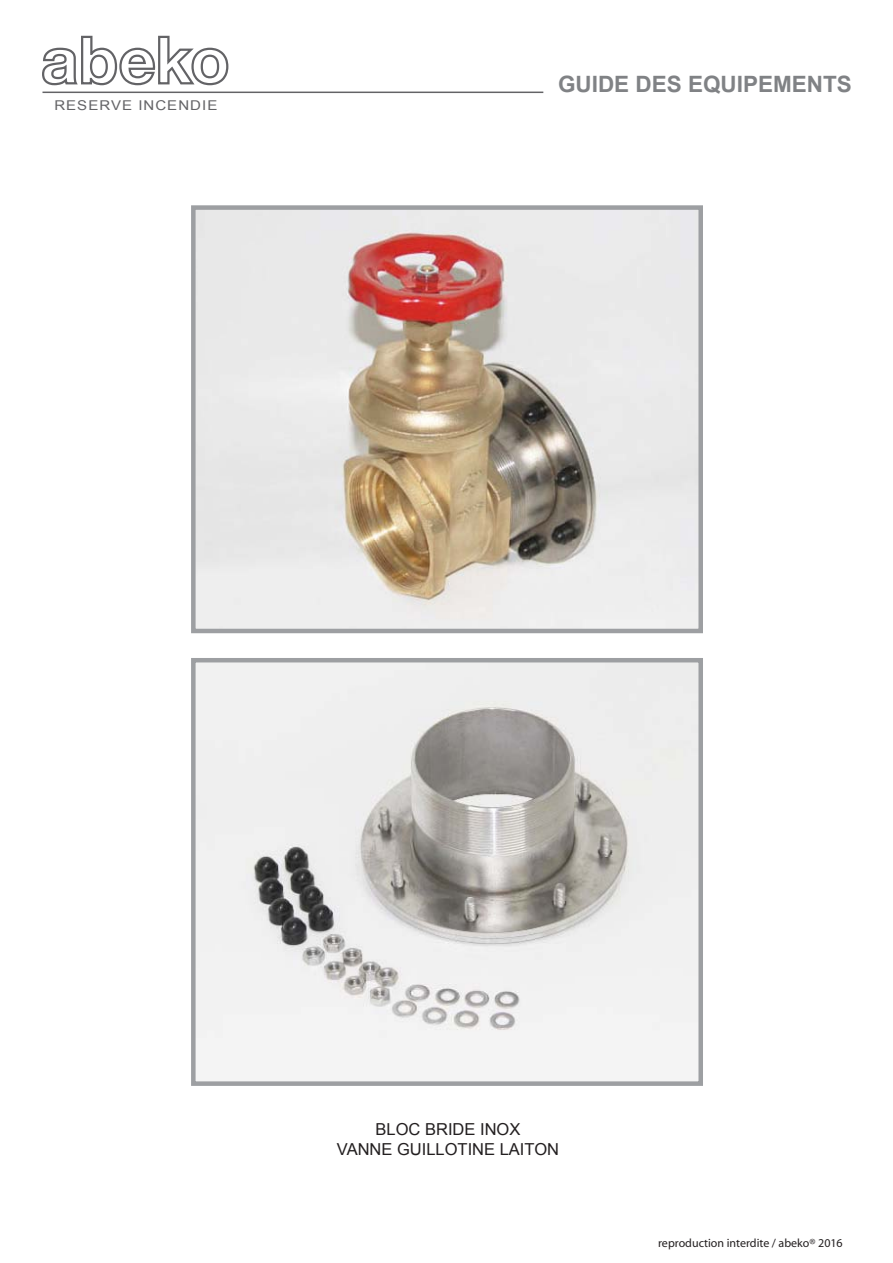
<style>
.page{position:relative;width:893px;height:1263px;background:#fff}
.page>*{position:absolute;margin:0;border:0;box-sizing:border-box;transform-origin:0 0}
.t1{font:700 22.5px "Arial";color:#808285}
.t2{font:16.5px/19.8px "Arial";color:#231f20;text-align:center}
.t3{font:13.5px "Arial";letter-spacing:.07em;color:#636366;scale:1.11 1}
.t4{font:12px "Myriad";color:#231f20}
</style>
<div class="page">
<svg style="left:42px;top:35px;width:187px;height:51px"></svg>
<hr style="left:42px;top:92px;width:501px;height:1px;background:#636366">
<img style="left:196px;top:210px;width:502px;height:418px">
<div style="left:191px;top:205px;width:512px;height:428px;border:4px solid #9d9fa2"></div>
<img style="left:196px;top:663px;width:502px;height:418px">
<div style="left:191px;top:658px;width:512px;height:428px;border:4px solid #9d9fa2"></div>
<p class="t3" style="left:54px;top:96px;width:148px">RESERVE INCENDIE</p>
<h1 class="t1" style="left:558px;top:70px;width:295px">GUIDE DES EQUIPEMENTS</h1>
<p class="t2" style="left:337px;top:1120px;width:224px">BLOC BRIDE INOX<br>VANNE GUILLOTINE LAITON</p>
<p class="t4" style="left:658px;top:1236px;width:186px">reproduction interdite / abeko® 2016</p>
</div>
